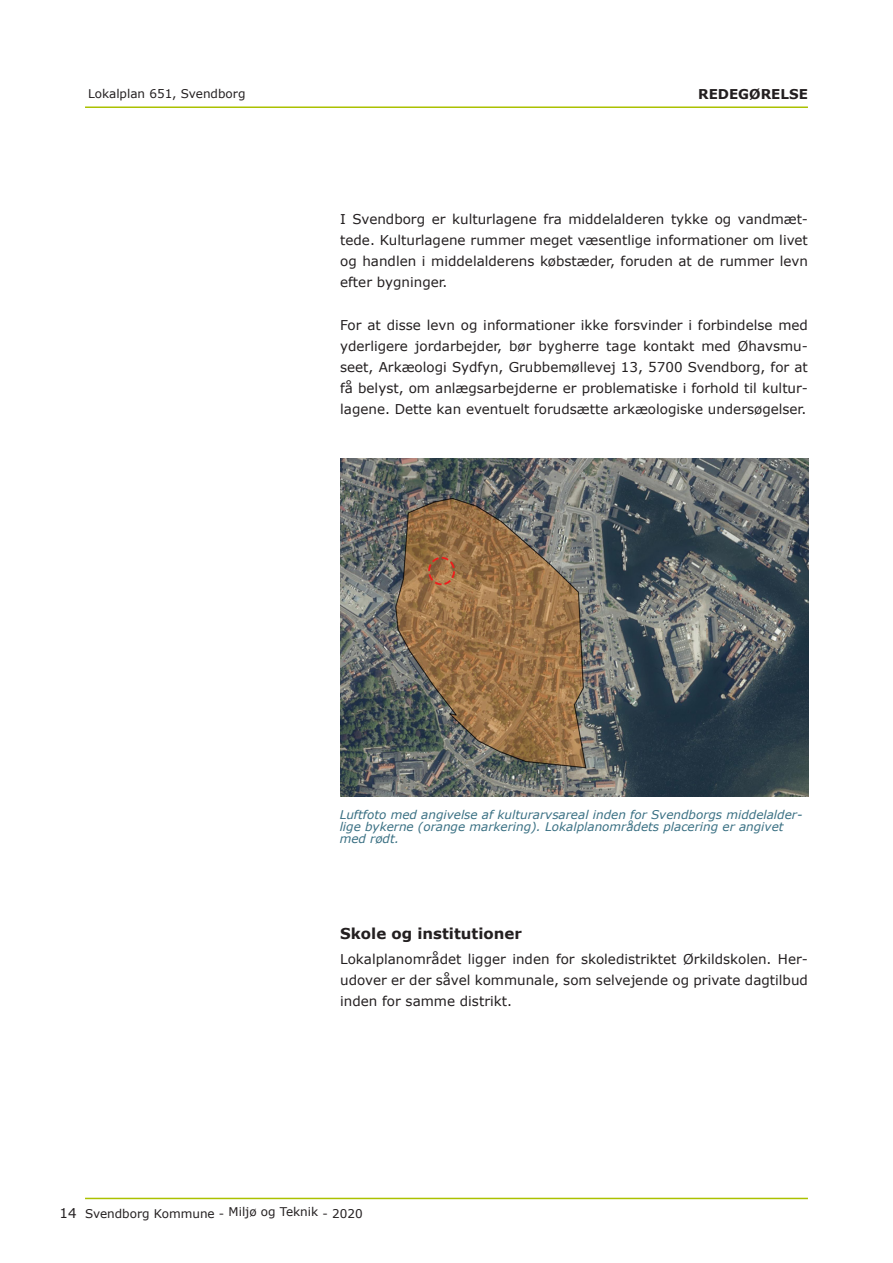
<style>
.page{position:relative;width:893px;height:1263px;background:#fff}
.page>*{position:absolute;margin:0;border:0;box-sizing:border-box;transform-origin:0 0}
.Overskrift_3{font:700 15px "Verdana";color:#231f20}
.Overskrift_3-2{font:13.5px/21px "Verdana";color:#231f20;text-align:justify}
.Brødtekst{font:13.5px/21px "Verdana";color:#231f20;text-align:justify}
.t1{font:700 13.5px "Verdana";color:#231f20}
.Faktaboks{font:italic 12px/12px "Verdana";color:#3a7083}
.t2{font:12px "Verdana";color:#231f20}
.s1{font-size:13.5px}
</style>
<div class="page">
<hr style="left:85px;top:1198px;width:723px;height:1px;background:#abc100">
<hr style="left:85px;top:106px;width:723px;height:2px;background:#abc100">
<img style="left:340px;top:459px;width:468px;height:338px">
<p class="t2" style="left:88px;top:85px;width:159px">Lokalplan 651, Svendborg</p>
<p class="t1" style="left:698px;top:85px;width:111px">REDEGØRELSE</p>
<p class="Overskrift_3-2" style="left:340px;top:209px;width:469px">I Svendborg er kulturlagene fra middelalderen tykke og vandmæt&shy;tede. Kulturlagene rummer meget væsentlige informationer om livet og handlen i middelalderens købstæder, foruden at de rummer levn efter bygninger.</p>
<p class="Overskrift_3-2" style="left:340px;top:314px;width:469px">For at disse levn og informationer ikke forsvinder i forbindelse med yderligere jordarbejder, bør bygherre tage kontakt med Øhavsmu&shy;seet, Arkæologi Sydfyn, Grubbemøllevej 13, 5700 Svendborg, for at få belyst, om anlægsarbejderne er problematiske i forhold til kultur&shy;lagene. Dette kan eventuelt forudsætte arkæologiske undersøgelser.</p>
<p class="Faktaboks" style="left:340px;top:808px;width:464px">Luftfoto med angivelse af kulturarvsareal inden for Svendborgs middelalder&shy;lige bykerne (orange markering). Lokalplanområdets placering er angivet med rødt.</p>
<p class="Overskrift_3" style="left:340px;top:923px;width:183px">Skole og institutioner</p>
<p class="Brødtekst" style="left:340px;top:949px;width:469px">Lokalplanområdet ligger inden for skoledistriktet Ørkildskolen. Her&shy;udover er der såvel kommunale, som selvejende og private dagtilbud inden for samme distrikt.</p>
<p class="t2" style="left:60px;top:1205px;width:305px"><span class="s1">14</span> Svendborg Kommune - Miljø og Teknik - 2020</p>
</div>
